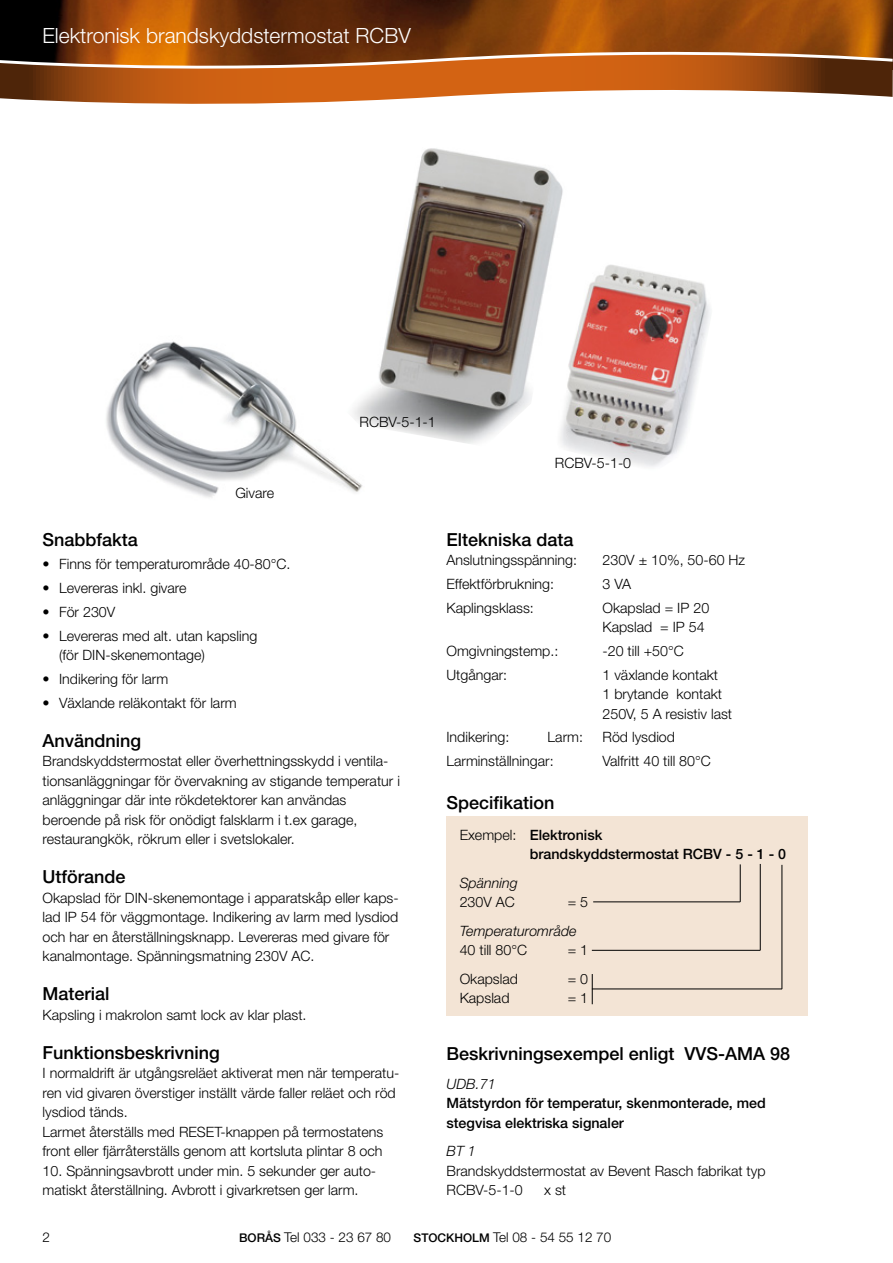
<style>
.page{position:relative;width:893px;height:1263px;background:#fff}
.page>*{position:absolute;margin:0;border:0;box-sizing:border-box;transform-origin:0 0}
.t1{font:300 21px "Helvetica Neue";color:#fff}
.t2{font:500 18px "Helvetica Neue";color:#000}
.t3{font:300 14.25px/19.5px "Helvetica Neue";color:#000}
.t4{font:500 14.25px/19.5px "Helvetica Neue";color:#000}
.t5{font:italic 300 14.25px "Helvetica Neue";color:#000}
.t6{font:300 13.5px "Helvetica Neue";color:#000}
.s1{font-weight:300}
.s2{font-weight:500;font-size:12px}
</style>
<div class="page">
<img style="left:0;top:0;width:893px;height:45px">
<svg style="left:0;top:79px;width:893px;height:25px"></svg>
<svg style="left:0;top:45px;width:893px;height:34px;background:#a45922"></svg>
<img style="left:106px;top:341px;width:257px;height:157px">
<div style="left:336px;top:130px;width:238px;height:329px;background:#fff"></div>
<img style="left:353px;top:148px;width:210px;height:296px">
<div style="left:446px;top:816px;width:362px;height:200px;background:#f3e4d5"></div>
<hr style="left:740px;top:864px;width:1px;height:38px;background:#000">
<hr style="left:593px;top:901px;width:147px;height:1px;background:#000">
<hr style="left:592px;top:950px;width:168px;height:1px;background:#000">
<hr style="left:760px;top:864px;width:1px;height:86px;background:#000">
<hr style="left:592px;top:988px;width:190px;height:1px;background:#000">
<hr style="left:592px;top:974px;width:1px;height:30px;background:#000">
<hr style="left:781px;top:865px;width:1px;height:124px;background:#000">
<div style="left:554px;top:238px;width:171px;height:242px;background:#fff"></div>
<img style="left:560px;top:264px;width:151px;height:203px">
<h1 class="t1" style="left:43px;top:22px;width:370px">Elektronisk brandskyddstermostat RCBV</h1>
<p class="t3" style="left:235px;top:482px;width:40px">Givare</p>
<p class="t3" style="left:359px;top:412px;width:78px">RCBV-5-1-1</p>
<p class="t3" style="left:555px;top:453px;width:78px">RCBV-5-1-0</p>
<p class="t2" style="left:43px;top:528px;width:97px">Snabbfakta</p>
<p class="t3" style="left:43px;top:554px;width:249px">• Finns för temperaturområde 40-80°C.</p>
<p class="t3" style="left:43px;top:578px;width:146px">• Levereras inkl. givare</p>
<p class="t3" style="left:43px;top:602px;width:74px">• För 230V</p>
<p class="t3" style="left:59px;top:625px;width:200px;text-indent:-17px">• Levereras med alt. utan kapsling (för DIN-skenemontage)</p>
<p class="t3" style="left:43px;top:669px;width:127px">• Indikering för larm</p>
<p class="t3" style="left:43px;top:692px;width:196px">• Växlande reläkontakt för larm</p>
<p class="t2" style="left:43px;top:729px;width:100px">Användning</p>
<p class="t3" style="left:43px;top:751px;width:359px">Brandskyddstermostat eller överhettningsskydd i ventila&shy;tionsanläggningar för övervakning av stigande temperatur i anläggningar där inte rökdetektorer kan användas beroende på risk för onödigt falsklarm i t.ex garage, restaurangkök, rökrum eller i svetslokaler.</p>
<p class="t2" style="left:43px;top:866px;width:85px">Utförande</p>
<p class="t3" style="left:43px;top:887px;width:358px">Okapslad för DIN-skenemontage i apparatskåp eller kaps&shy;lad IP 54 för väggmontage. Indikering av larm med lysdiod och har en återställningsknapp. Levereras med givare för kanalmontage. Spänningsmatning 230V AC.</p>
<p class="t2" style="left:43px;top:983px;width:69px">Material</p>
<p class="t3" style="left:43px;top:1004px;width:265px">Kapsling i makrolon samt lock av klar plast.</p>
<p class="t2" style="left:43px;top:1041px;width:179px">Funktionsbeskrivning</p>
<p class="t3" style="left:43px;top:1063px;width:358px">I normaldrift är utgångsreläet aktiverat men när temperatu&shy;ren vid givaren överstiger inställt värde faller reläet och röd lysdiod tänds.<br>Larmet återställs med RESET-knappen på termostatens front eller fjärråterställs genom att kortsluta plintar 8 och</p>
<p class="t3" style="left:43px;top:1160px;width:335px">10. Spänningsavbrott under min. 5 sekunder ger auto&shy;matiskt återställning. Avbrott i givarkretsen ger larm.</p>
<p class="t2" style="left:446px;top:528px;width:129px">Eltekniska data</p>
<p class="t3" style="left:446px;top:550px;width:132px">Anslutningsspänning:</p>
<p class="t3" style="left:602px;top:550px;width:144px">230V ± 10%, 50-60 Hz</p>
<p class="t3" style="left:446px;top:574px;width:109px">Effektförbrukning:</p>
<p class="t3" style="left:602px;top:574px;width:30px">3 VA</p>
<p class="t3" style="left:446px;top:597px;width:89px">Kaplingsklass:</p>
<p class="t3" style="left:602px;top:597px;width:108px">Okapslad = IP 20<br>Kapslad = IP 54</p>
<p class="t3" style="left:446px;top:641px;width:113px">Omgivningstemp.:</p>
<p class="t3" style="left:602px;top:641px;width:83px">-20 till +50°C</p>
<p class="t3" style="left:446px;top:664px;width:62px">Utgångar:</p>
<p class="t3" style="left:602px;top:664px;width:131px">1 växlande kontakt<br>1 brytande kontakt<br>250V, 5 A resistiv last</p>
<p class="t3" style="left:446px;top:727px;width:64px">Indikering:</p>
<p class="t3" style="left:548px;top:727px;width:37px">Larm:</p>
<p class="t3" style="left:602px;top:727px;width:74px">Röd lysdiod</p>
<p class="t3" style="left:446px;top:751px;width:109px">Larminställningar:</p>
<p class="t3" style="left:602px;top:751px;width:110px">Valfritt 40 till 80°C</p>
<p class="t2" style="left:446px;top:792px;width:110px">Specifikation</p>
<p class="t4" style="left:530px;top:825px;width:258px;text-indent:-70px"><span class="s1">Exempel:</span> Elektronisk<br>brandskyddstermostat RCBV - 5 - 1 - 0</p>
<p class="t5" style="left:460px;top:874px;width:60px">Spänning</p>
<p class="t3" style="left:460px;top:892px;width:57px">230V AC</p>
<p class="t3" style="left:568px;top:892px;width:22px">= 5</p>
<p class="t5" style="left:460px;top:922px;width:118px">Temperaturområde</p>
<p class="t3" style="left:460px;top:940px;width:69px">40 till 80°C</p>
<p class="t3" style="left:568px;top:940px;width:22px">= 1</p>
<p class="t3" style="left:460px;top:969px;width:60px">Okapslad</p>
<p class="t3" style="left:568px;top:969px;width:22px">= 0</p>
<p class="t3" style="left:460px;top:988px;width:51px">Kapslad</p>
<p class="t3" style="left:568px;top:988px;width:22px">= 1</p>
<p class="t2" style="left:446px;top:1043px;width:345px">Beskrivningsexempel enligt VVS-AMA 98</p>
<p class="t5" style="left:446px;top:1075px;width:51px">UDB.71</p>
<p class="t4" style="left:446px;top:1093px;width:321px">Mätstyrdon för temperatur, skenmonterade, med stegvisa elektriska signaler</p>
<p class="t5" style="left:446px;top:1142px;width:31px">BT 1</p>
<p class="t3" style="left:446px;top:1160px;width:321px">Brandskyddstermostat av Bevent Rasch fabrikat typ<br>RCBV-5-1-0</p>
<p class="t3" style="left:544px;top:1180px;width:23px">x st</p>
<p class="t6" style="left:43px;top:1229px;width:9px">2</p>
<p class="t6" style="left:239px;top:1229px;width:153px"><span class="s2">BORÅS</span> Tel 033 - 23 67 80</p>
<p class="t6" style="left:414px;top:1229px;width:199px"><span class="s2">STOCKHOLM</span> Tel 08 - 54 55 12 70</p>
</div>
